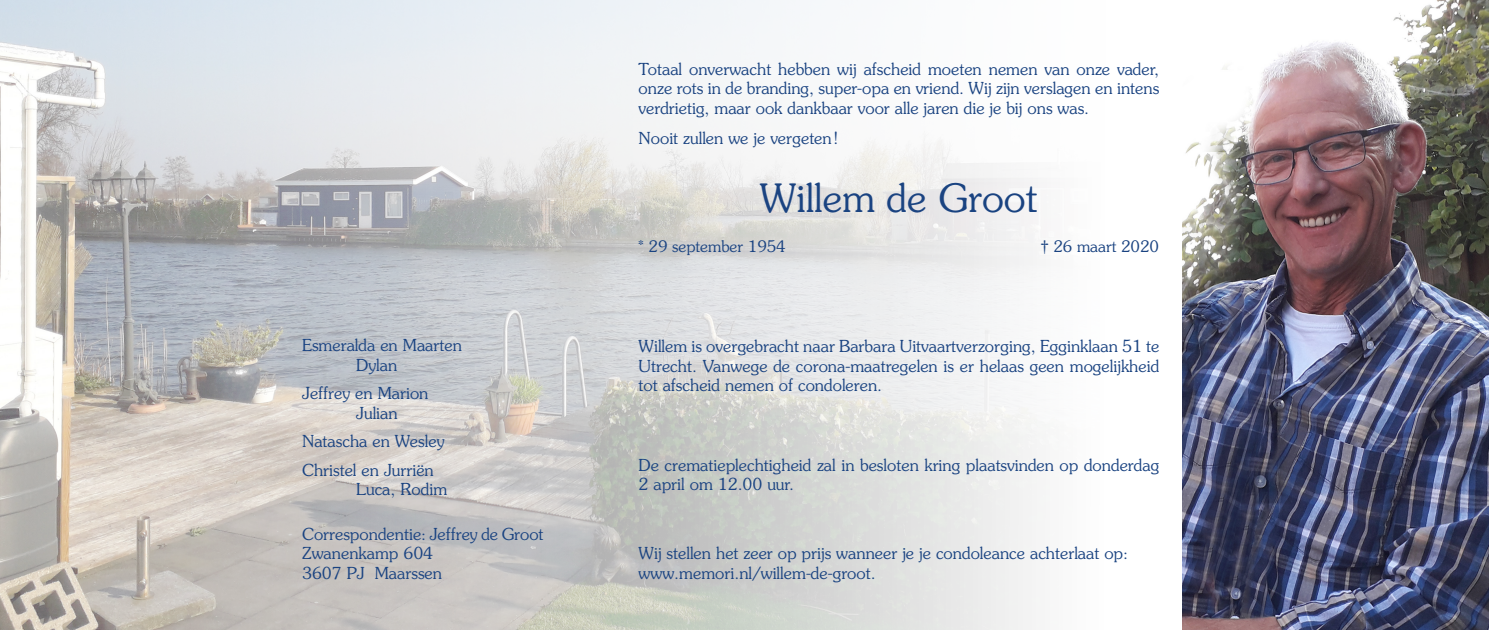
<style>
.page{position:relative;width:1489px;height:630px;background:#fff}
.page>*{position:absolute;margin:0;border:0;box-sizing:border-box;transform-origin:0 0}
.t1{font:300 39px "Souvenir";color:#1a4381}
.t2{font:300 16.5px/19.5px "Souvenir";color:#1a4381;text-align:justify}
.t3{font:300 15.75px "Souvenir";color:#1a4381}
</style>
<div class="page">
<img style="left:0;top:0;width:1038px;height:629px">
<img style="left:1182px;top:0;width:306px;height:629px">
<p class="t2" style="left:302px;top:335px;width:161px">Esmeralda en Maarten</p>
<p class="t2" style="left:356px;top:355px;width:43px">Dylan</p>
<p class="t2" style="left:302px;top:383px;width:128px">Jeffrey en Marion</p>
<p class="t2" style="left:356px;top:403px;width:43px">Julian</p>
<p class="t2" style="left:302px;top:431px;width:144px">Natascha en Wesley</p>
<p class="t2" style="left:302px;top:460px;width:133px">Christel en Jurriën</p>
<p class="t2" style="left:356px;top:479px;width:93px">Luca, Rodim</p>
<p class="t2" style="left:302px;top:524px;width:243px">Correspondentie: Jeffrey de Groot</p>
<p class="t2" style="left:302px;top:543px;width:133px">Zwanenkamp 604</p>
<p class="t2" style="left:302px;top:563px;width:141px">3607 PJ Maarssen</p>
<p class="t2" style="left:638px;top:59px;width:522px">Totaal onverwacht hebben wij afscheid moeten nemen van onze vader, onze rots in de branding, super-opa en vriend. Wij zijn verslagen en intens verdrietig, maar ook dankbaar voor alle jaren die je bij ons was.</p>
<p class="t2" style="left:638px;top:128px;width:201px">Nooit zullen we je vergeten!</p>
<p class="t1" style="left:760px;top:175px;width:279px">Willem de Groot</p>
<p class="t3" style="left:638px;top:236px;width:149px">* 29 september 1954</p>
<p class="t3" style="left:1040px;top:236px;width:120px">† 26 maart 2020</p>
<p class="t2" style="left:638px;top:336px;width:522px">Willem is overgebracht naar Barbara Uitvaartverzorging, Egginklaan 51 te Utrecht. Vanwege de corona-maatregelen is er helaas geen mogelijkheid tot afscheid nemen of condoleren.</p>
<p class="t2" style="left:638px;top:455px;width:522px">De crematieplechtigheid zal in besloten kring plaatsvinden op donderdag<br>2 april om 12.00 uur.</p>
<p class="t2" style="left:638px;top:543px;width:491px">Wij stellen het zeer op prijs wanneer je je condoleance achterlaat op:</p>
<p class="t2" style="left:638px;top:563px;width:238px">www.memori.nl/willem-de-groot.</p>
</div>
